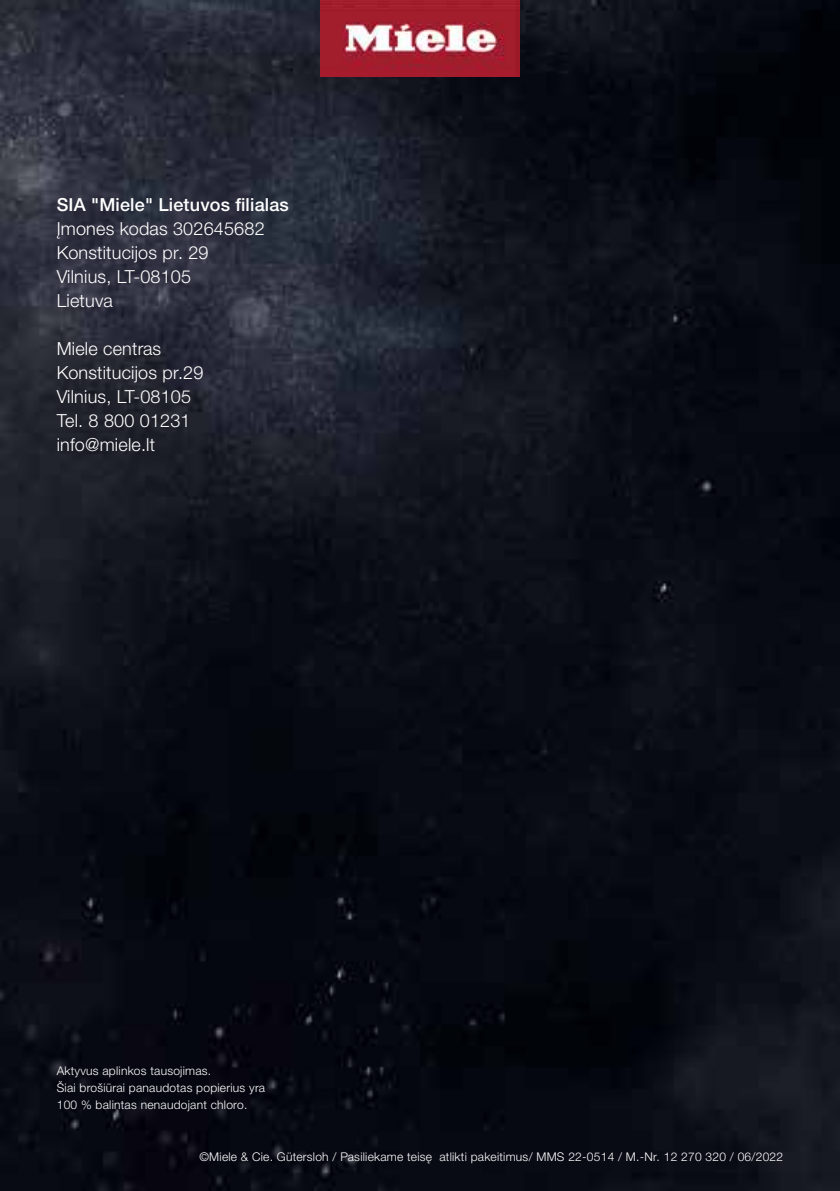
<style>
.page{position:relative;width:840px;height:1191px;background:#fff}
.page>*{position:absolute;margin:0;border:0;box-sizing:border-box;transform-origin:0 0}
.t1{font:300 18px/24px "Helvetica Neue LTW1 G";letter-spacing:.01em;color:#fff}
.t2{font:500 18px "Helvetica Neue LTW1 G";letter-spacing:.01em;color:#fff}
.t3{font:300 12px/17px "Helvetica Neue LTW1 G";letter-spacing:.02em;color:#fff}
</style>
<div class="page">
<img style="left:0;top:0;width:839px;height:1191px">
<img style="left:320px;top:0;width:199px;height:76px">
<h1 class="t2" style="left:57px;top:194px;width:233px">SIA "Miele" Lietuvos filialas</h1>
<h1 class="t1" style="left:57px;top:217px;width:209px">Įmones kodas 302645682<br>Konstitucijos pr. 29<br>Vilnius, LT-08105<br>Lietuva</h1>
<h1 class="t1" style="left:57px;top:337px;width:148px">Miele centras<br>Konstitucijos pr.29<br>Vilnius, LT-08105<br>Tel. 8 800 01231 info@miele.lt</h1>
<p class="t3" style="left:57px;top:1062px;width:209px">Aktyvus aplinkos tausojimas.<br>Šiai brošiūrai panaudotas popierius yra<br>100 % balintas nenaudojant chloro.</p>
<p class="t3" style="left:199px;top:1148px;width:585px">©Miele &amp; Cie. Gütersloh / Pasiliekame teisę atlikti pakeitimus/ MMS 22-0514 / M.-Nr. 12 270 320 / 06/2022</p>
</div>
